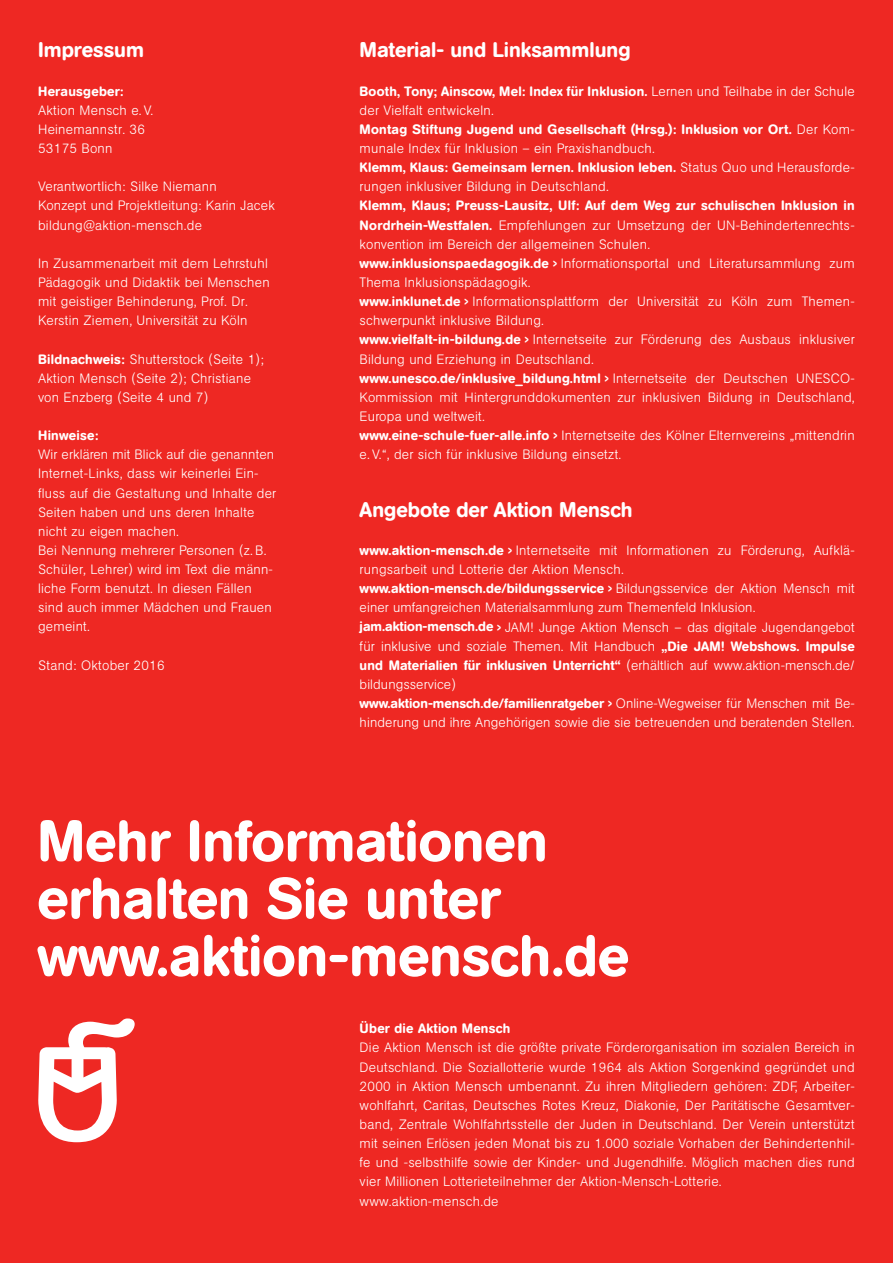
<style>
.page{position:relative;width:893px;height:1263px;background:#ee2823}
.page>*{position:absolute;margin:0;border:0;box-sizing:border-box;transform-origin:0 0}
.t1{font:500 57.45px/57.4px "AG Book Rounded Pro";color:#fff}
.t2{font:500 21px "AG Book Rounded Pro";color:#fff}
.t3{font:300 13.5px/19.2px "AG Book Rounded Pro";letter-spacing:.02em;color:#fff}
.t4{font:500 13.5px "AG Book Rounded Pro";letter-spacing:.02em;color:#fff}
.s1{font-weight:500}
.s2{font-size:22.5px}
</style>
<div class="page">
<svg style="left:38px;top:1018px;width:97px;height:124px"></svg>
<h2 class="t2" style="left:38px;top:36px;width:107px">Impressum</h2>
<p class="t4" style="left:38px;top:82px;width:87px">Herausgeber:</p>
<p class="t3" style="left:38px;top:100px;width:117px">Aktion Mensch e. V.<br>Heinemannstr. 36<br>53175 Bonn</p>
<p class="t3" style="left:38px;top:177px;width:238px">Verantwortlich: Silke Niemann<br>Konzept und Projektleitung: Karin Jacek bildung@aktion-mensch.de</p>
<p class="t3" style="left:38px;top:253px;width:233px">In Zusammenarbeit mit dem Lehrstuhl Pädagogik und Didaktik bei Menschen mit geistiger Behinderung, Prof. Dr.<br>Kerstin Ziemen, Universität zu Köln</p>
<p class="t3" style="left:38px;top:349px;width:227px"><span class="s1">Bildnachweis:</span> Shutterstock (Seite 1);<br>Aktion Mensch (Seite 2); Christiane von Enzberg (Seite 4 und 7)</p>
<p class="t4" style="left:38px;top:427px;width:62px">Hinweise:</p>
<p class="t3" style="left:38px;top:445px;width:240px">Wir erklären mit Blick auf die genannten Internet-Links, dass wir keinerlei Ein‑ fluss auf die Gestaltung und Inhalte der Seiten haben und uns deren Inhalte nicht zu eigen machen.<br>Bei Nennung mehrerer Personen (z. B.<br>Schüler, Lehrer) wird im Text die männ&shy;liche Form benutzt. In diesen Fällen sind auch immer Mädchen und Frauen gemeint.</p>
<p class="t3" style="left:38px;top:655px;width:128px">Stand: Oktober 2016</p>
<h2 class="t2" style="left:360px;top:36px;width:272px">Material- und Linksammlung</h2>
<p class="t3" style="left:360px;top:81px;width:497px"><span class="s1">Booth, Tony; Ainscow, Mel: Index für Inklusion.</span> Lernen und Teilhabe in der Schule der Vielfalt entwickeln.<br><span class="s1">Montag Stiftung Jugend und Gesellschaft (Hrsg.): Inklusion vor Ort.</span> Der Kom&shy;munale Index für Inklusion – ein Praxishandbuch.<br><span class="s1">Klemm, Klaus: Gemeinsam lernen. Inklusion leben.</span> Status Quo und Herausforde&shy;rungen inklusiver Bildung in Deutschland.</p>
<p class="t3" style="left:360px;top:196px;width:497px"><span class="s1">Klemm, Klaus; Preuss-Lausitz, Ulf: Auf dem Weg zur schulischen Inklusion in Nordrhein-Westfalen.</span> Empfehlungen zur Umsetzung der UN-Behindertenrechts&shy;konvention im Bereich der allgemeinen Schulen.<br><span class="s1">www.inklusionspaedagogik.de</span> <span class="s2">›</span> Informationsportal und Literatursammlung zum Thema Inklusionspädagogik.<br><span class="s1">www.inklunet.de</span> <span class="s2">›</span> Informationsplattform der Universität zu Köln zum Themen&shy;schwerpunkt inklusive Bildung.<br><span class="s1">www.vielfalt-in-bildung.de</span> <span class="s2">›</span> Internetseite zur Förderung des Ausbaus inklusiver Bildung und Erziehung in Deutschland.<br><span class="s1">www.unesco.de/inklusive_bildung.html</span> <span class="s2">›</span> Internetseite der Deutschen UNESCO-Kommission mit Hintergrunddokumenten zur inklusiven Bildung in Deutschland, Europa und weltweit.<br><span class="s1">www.eine-schule-fuer-alle.info</span> <span class="s2">›</span> Internetseite des Kölner Elternvereins „mittendrin e. V.“, der sich für inklusive Bildung einsetzt.</p>
<h2 class="t2" style="left:360px;top:496px;width:274px">Angebote der Aktion Mensch</h2>
<p class="t3" style="left:360px;top:540px;width:497px"><span class="s1">www.aktion-mensch.de</span> <span class="s2">›</span> Internetseite mit Informationen zu Förderung, Aufklä&shy;rungsarbeit und Lotterie der Aktion Mensch. <span class="s1">www.aktion-mensch.de/bildungsservice</span> <span class="s2">›</span> Bildungsservice der Aktion Mensch mit einer umfangreichen Materialsammlung zum Themenfeld Inklusion. <span class="s1">jam.aktion-mensch.de</span> <span class="s2">›</span> JAM! Junge Aktion Mensch – das digitale Jugendangebot für inklusive und soziale Themen. Mit Handbuch <span class="s1">„Die JAM! Webshows. Impulse und Materialien für inklusiven Unterricht“</span> (erhältlich auf www.aktion-mensch.de/ bildungsservice)<br><span class="s1">www.aktion-mensch.de/familienratgeber</span> <span class="s2">›</span> Online-Wegweiser für Menschen mit Be&shy;hinderung und ihre Angehörigen sowie die sie betreuenden und beratenden Stellen.</p>
<h1 class="t1" style="left:37px;top:811px;width:593px">Mehr Informationen erhalten Sie unter www.aktion-mensch.de</h1>
<p class="t4" style="left:360px;top:1020px;width:152px">Über die Aktion Mensch</p>
<p class="t3" style="left:360px;top:1038px;width:497px">Die Aktion Mensch ist die größte private Förderorganisation im sozialen Bereich in Deutschland. Die Soziallotterie wurde 1964 als Aktion Sorgenkind gegründet und 2000 in Aktion Mensch umbenannt. Zu ihren Mitgliedern gehören: ZDF, Arbeiter&shy;wohlfahrt, Caritas, Deutsches Rotes Kreuz, Diakonie, Der Paritätische Gesamtver&shy;band, Zentrale Wohlfahrtsstelle der Juden in Deutschland. Der Verein unterstützt mit seinen Erlösen jeden Monat bis zu 1.000 soziale Vorhaben der Behindertenhil&shy;fe und -selbsthilfe sowie der Kinder- und Jugendhilfe. Möglich machen dies rund vier Millionen Lotterieteilnehmer der Aktion-Mensch-Lotterie. www.aktion-mensch.de</p>
</div>
